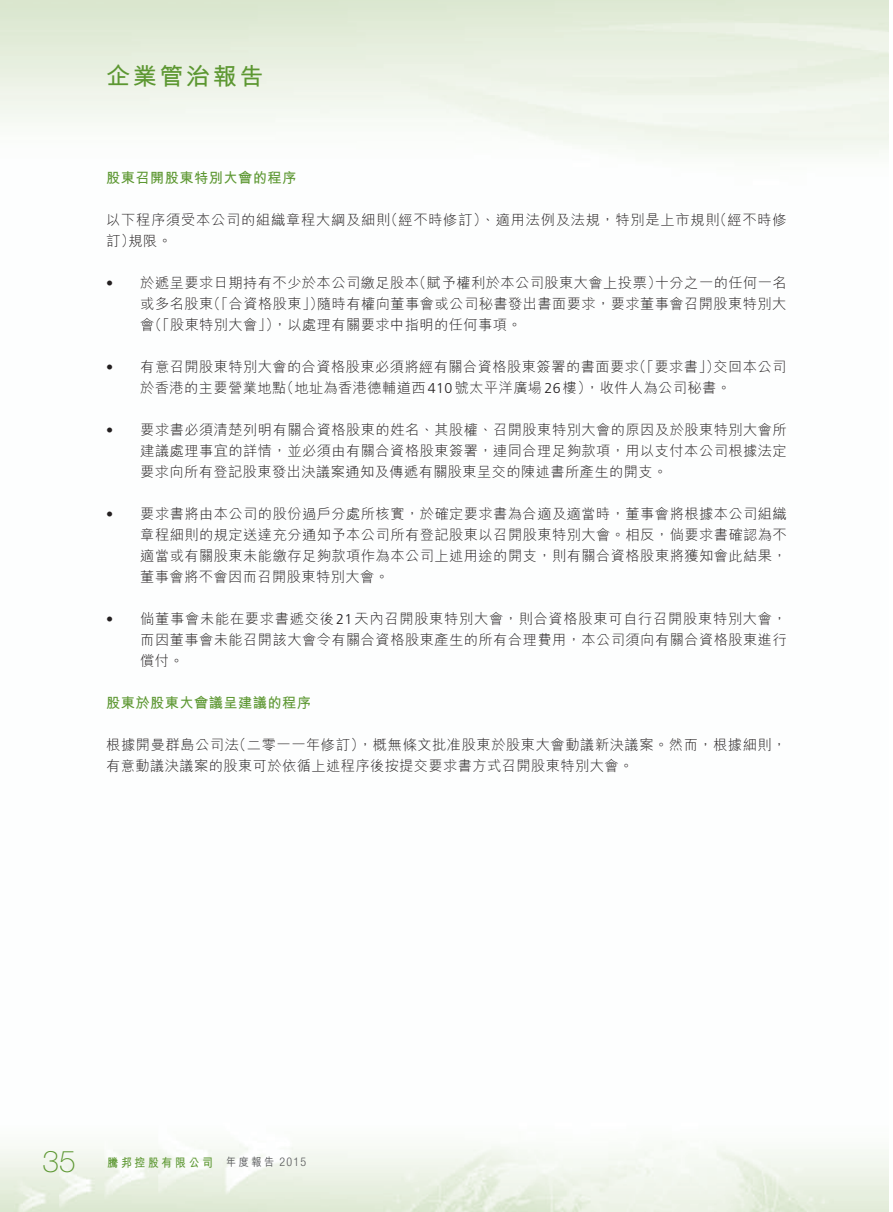
<style>
.page{position:relative;width:893px;height:1212px;background:#fff}
.page>*{position:absolute;margin:0;border:0;box-sizing:border-box;transform-origin:0 0}
.t1{font:100 30px "Helvetica Neue LT Std";color:#5c9731}
.t2{font:700 24px "M Hei HK";letter-spacing:.11em;color:#5c9731}
._1__內文{font:300 14.25px/21px "M Hei HK";letter-spacing:.03em;color:#231f20;text-align:justify}
._1__內文-2{font:300 14.25px/21px "M Hei HK";letter-spacing:.05em;color:#231f20}
._4__副標題{font:700 14.25px "M Hei HK";letter-spacing:.03em;color:#5c9731}
.t3{font:700 12px "M Hei HK";letter-spacing:.25em;color:#5c9731;scale:.9 1}
.s1{font-family:"Frutiger LT Std"}
.s2{font-weight:500;font-size:11.25px;color:#57585a}
.s3{font-family:"Helvetica Neue LT Std";font-weight:300;font-stretch:condensed;color:#57585a}
</style>
<div class="page">
<h2 class="t2" style="left:106px;top:59px;width:159px">企業管治報告</h2>
<p class="_4__副標題" style="left:106px;top:167px;width:192px">股東召開股東特別大會的程序</p>
<p class="_1__內文-2" style="left:106px;top:209px;width:682px">以下程序須受本公司的組織章程大綱及細則（經不時修訂）、適用法例及法規，特別是上市規則（經不時修訂）規限。</p>
<p class="_1__內文" style="left:140px;top:272px;width:648px;text-indent:-34px"><span class="s1">•</span> 於遞呈要求日期持有不少於本公司繳足股本（賦予權利於本公司股東大會上投票）十分之一的任何一名或多名股東（「合資格股東」）隨時有權向董事會或公司秘書發出書面要求，要求董事會召開股東特別大會（「股東特別大會」），以處理有關要求中指明的任何事項。</p>
<p class="_1__內文" style="left:140px;top:356px;width:648px;text-indent:-34px"><span class="s1">•</span> 有意召開股東特別大會的合資格股東必須將經有關合資格股東簽署的書面要求（「要求書」）交回本公司於香港的主要營業地點（地址為香港德輔道西<span class="s1">410</span>號太平洋廣場<span class="s1">26</span>樓），收件人為公司秘書。</p>
<p class="_1__內文" style="left:140px;top:419px;width:648px;text-indent:-34px"><span class="s1">•</span> 要求書必須清楚列明有關合資格股東的姓名、其股權、召開股東特別大會的原因及於股東特別大會所建議處理事宜的詳情，並必須由有關合資格股東簽署，連同合理足夠款項，用以支付本公司根據法定要求向所有登記股東發出決議案通知及傳遞有關股東呈交的陳述書所產生的開支。</p>
<p class="_1__內文" style="left:140px;top:503px;width:648px;text-indent:-34px"><span class="s1">•</span> 要求書將由本公司的股份過戶分處所核實，於確定要求書為合適及適當時，董事會將根據本公司組織章程細則的規定送達充分通知予本公司所有登記股東以召開股東特別大會。相反，倘要求書確認為不適當或有關股東未能繳存足夠款項作為本公司上述用途的開支，則有關合資格股東將獲知會此結果，董事會將不會因而召開股東特別大會。</p>
<p class="_1__內文" style="left:140px;top:608px;width:648px;text-indent:-34px"><span class="s1">•</span> 倘董事會未能在要求書遞交後<span class="s1">21</span>天內召開股東特別大會，則合資格股東可自行召開股東特別大會，而因董事會未能召開該大會令有關合資格股東產生的所有合理費用，本公司須向有關合資格股東進行償付。</p>
<p class="_4__副標題" style="left:106px;top:692px;width:206px">股東於股東大會議呈建議的程序</p>
<p class="_1__內文" style="left:106px;top:734px;width:682px">根據開曼群島公司法（二零一一年修訂），概無條文批准股東於股東大會動議新決議案。然而，根據細則，有意動議決議案的股東可於依循上述程序後按提交要求書方式召開股東特別大會。</p>
<h1 class="t1" style="left:43px;top:1144px;width:35px">35</h1>
<p class="t3" style="left:108px;top:1153px;width:222px">騰邦控股有限公司 <span class="s2">年度報告</span> <span class="s3">2015</span></p>
</div>
